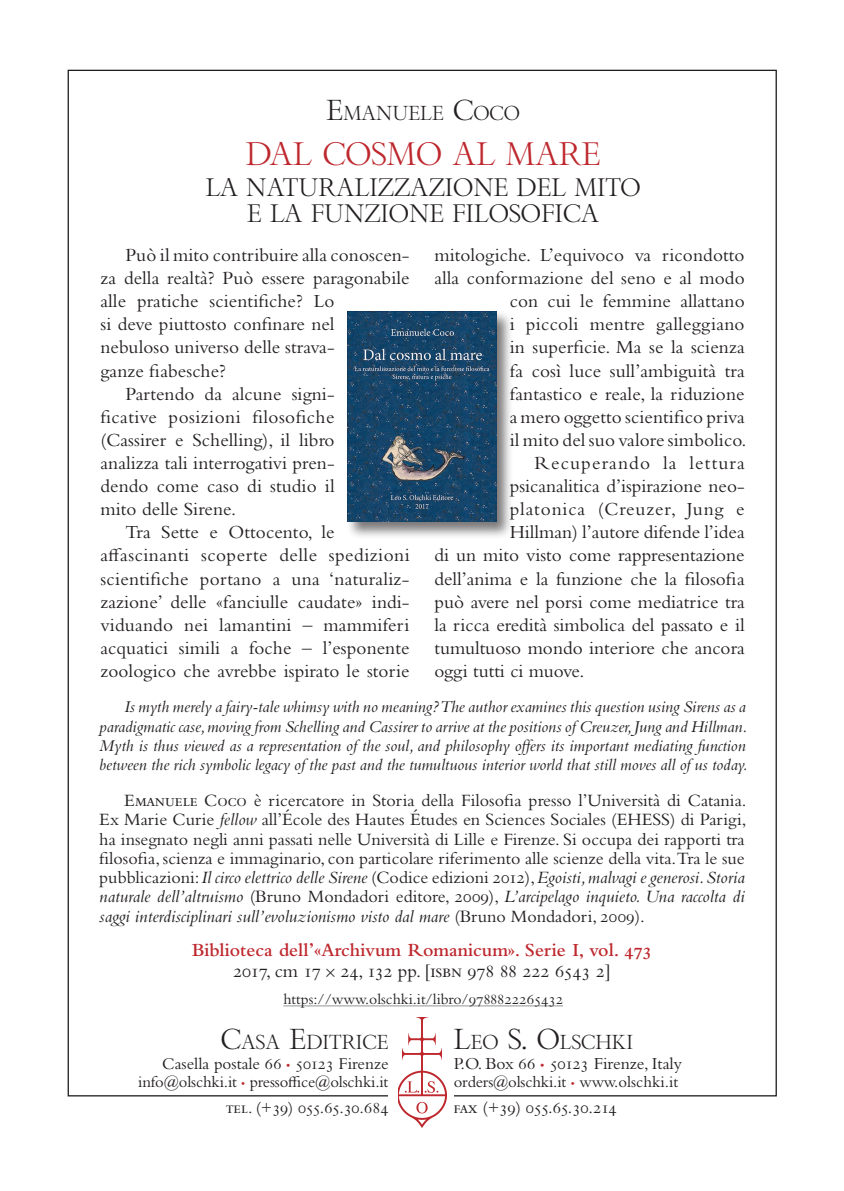
<style>
.page{position:relative;width:844px;height:1191px;background:#fff}
.page>*{position:absolute;margin:0;border:0;box-sizing:border-box;transform-origin:0 0}
._2_titolo{font:31.5px "Bembo Titling MT Std";color:#be272d}
._3_sottotitolo{font:24.5px/26.2px "Bembo Titling MT Std";color:#231f20;text-align:center}
._1_autore{font:19.6px "Bembo Titling MT Std";color:#231f20}
._5_testo{font:19.25px/23.1px "Bembo Std";letter-spacing:.005em;color:#231f20}
._6_collana{font:600 19.25px "Bembo Std";color:#be272d}
._7_dati{font:19.25px "Bembo Std";color:#231f20}
._5_testo-2{font:19.25px "Bembo Std";letter-spacing:.045em;color:#231f20}
._5_testo-3{font:19.25px "Bembo Std";letter-spacing:.06em;color:#231f20}
._5_testo-4{font:18.03px/19.2px "Bembo Std";color:#231f20;text-align:justify}
.t1{font:17.5px "Bembo Std";color:#231f20}
.t2{font:17.5px "Bembo Std";letter-spacing:-.04em;color:#231f20}
._5_testo_inglese{font:italic 17.15px/19.2px "Bembo Std";color:#231f20;text-align:justify}
.t3{font:17.15px "Bembo Std";color:#231f20}
.t4{font:17.15px "Bembo Std";letter-spacing:-.02em;color:#231f20}
.t5{font:16.62px "Bembo Std";letter-spacing:-.01em;color:#231f20}
.link_scheda_libro{font:15.75px "Bembo Std";color:#231f20}
.s1{font-size:28px}
.s2{font-style:italic}
.s3{font-family:"Bembo Cost"}
.s4{font-size:11.9px;color:#be272d}
.s5{font-size:11.38px;color:#be272d}
.s6{font-size:12.25px;color:#be272d}
</style>
<div class="page">
<img style="left:398px;top:1017px;width:48px;height:110px">
<div style="left:345px;top:309px;width:168px;height:230px;background:#231f20;opacity:.6"></div>
<img style="left:347px;top:311px;width:149px;height:211px">
<hr style="left:283px;top:1005px;width:280px;height:1px;background:#939598">
<p class="_1_autore" style="left:326px;top:101px;width:195px"><span class="s1">E</span>MANUELE <span class="s1">C</span>OCO</p>
<p class="_2_titolo" style="left:246px;top:134px;width:356px">DAL COSMO AL MARE</p>
<p class="_3_sottotitolo" style="left:206px;top:174px;width:436px">LA NATURALIZZAZIONE DEL MITO<br>E LA FUNZIONE FILOSOFICA</p>
<p class="_5_testo" style="left:434px;top:243px;width:314px;text-align:right">mitologiche. L’equivoco va ricondotto alla conformazione del seno e al modo con cui le femmine allattano<br>i piccoli mentre galleggiano<br>in superficie. Ma se la scienza<br>fa così luce sull’ambiguità tra<br>fantastico e reale, la riduzione<br>a mero oggetto scientifico priva<br>il mito del suo valore simbolico.</p>
<p class="_5_testo-3" style="left:534px;top:452px;width:212px">Recuperando la lettura</p>
<p class="_5_testo" style="left:509px;top:474px;width:236px">psicanalitica d’ispirazione neo-</p>
<p class="_5_testo-2" style="left:509px;top:498px;width:236px">platonica (Creuzer, Jung e</p>
<p class="_5_testo" style="left:509px;top:520px;width:236px">Hillman) l’autore difende l’idea</p>
<p class="_5_testo" style="left:434px;top:543px;width:312px">di un mito visto come rappresentazione</p>
<p class="_5_testo" style="left:434px;top:566px;width:312px">dell’anima e la funzione che la filosofia</p>
<p class="_5_testo" style="left:434px;top:590px;width:312px">può avere nel porsi come mediatrice tra</p>
<p class="_5_testo" style="left:434px;top:613px;width:312px">la ricca eredità simbolica del passato e il</p>
<p class="_5_testo" style="left:434px;top:636px;width:312px">tumultuoso mondo interiore che ancora</p>
<p class="_5_testo" style="left:434px;top:659px;width:152px">oggi tutti ci muove.</p>
<p class="_5_testo_inglese" style="left:99px;top:697px;width:649px;text-indent:25px">Is myth merely a fairy-tale whimsy with no meaning? The author examines this question using Sirens as a paradigmatic case, moving from Schelling and Cassirer to arrive at the positions of Creuzer, Jung and Hillman.<br>Myth is thus viewed as a representation of the soul, and philosophy offers its important mediating function between the rich symbolic legacy of the past and the tumultuous interior world that still moves all of us today.</p>
<p class="_5_testo" style="left:100px;top:243px;width:310px;text-indent:25px">Può il mito contribuire alla conoscen&shy;za della realtà? Può essere paragonabile alle pratiche scientifiche? Lo<br>si deve piuttosto confinare nel<br>nebuloso universo delle strava-<br>ganze fiabesche?</p>
<p class="_5_testo" style="left:100px;top:382px;width:235px;text-align:justify;text-indent:25px">Partendo da alcune signi&shy;ficative posizioni filosofiche (Cassirer e Schelling), il libro analizza tali interrogativi pren&shy;dendo come caso di studio il mito delle Sirene.</p>
<p class="_5_testo" style="left:100px;top:520px;width:310px;text-indent:25px">Tra Sette e Ottocento, le affascinanti scoperte delle spedizioni scientifiche portano a una ‘naturaliz&shy;zazione’ delle «fanciulle caudate» indi&shy;viduando nei lamantini – mammiferi acquatici simili a foche – l’esponente zoologico che avrebbe ispirato le storie</p>
<p class="_5_testo-4" style="left:99px;top:790px;width:648px;text-indent:25px">Emanuele Coco è ricercatore in Storia della Filosofia presso l’Università di Catania.<br>Ex Marie Curie <span class="s2">fellow</span> all’École des Hautes Études en Sciences Sociales (EHESS) di Parigi, ha insegnato negli anni passati nelle Università di Lille e Firenze. Si occupa dei rapporti tra filosofia, scienza e immaginario, con particolare riferimento alle scienze della vita.Tra le sue pubblicazioni: <span class="s2">Il circo elettrico delle Sirene</span> (Codice edizioni 2012), <span class="s2">Egoisti, malvagi e generosi. Storia naturale dell’altruismo</span> (Bruno Mondadori editore, 2009), <span class="s2">L’arcipelago inquieto. Una raccolta di saggi interdisciplinari sull’evoluzionismo visto dal mare</span> (Bruno Mondadori, 2009).</p>
<p class="_6_collana" style="left:192px;top:939px;width:461px">Biblioteca dell’«Archivum Romanicum». Serie I, vol. 473</p>
<p class="_7_dati" style="left:233px;top:959px;width:379px">2017, cm 17 <span class="s3">¥</span> 24, 132 pp. [isbn 978 88 222 6543 2]</p>
<p class="link_scheda_libro" style="left:283px;top:990px;width:281px">https://www.olschki.it/libro/9788822265432</p>
<p class="_1_autore" style="left:221px;top:1030px;width:169px"><span class="s1">C</span>ASA <span class="s1">E</span>DITRICE</p>
<p class="t3" style="left:162px;top:1053px;width:228px">Casella postale 66 <span class="s4">•</span> 50123 Firenze</p>
<p class="t5" style="left:138px;top:1071px;width:251px">info@olschki.it <span class="s5">•</span> pressoffice@olschki.it</p>
<p class="t4" style="left:226px;top:1097px;width:164px">tel. (+39) 055.65.30.684</p>
<p class="_1_autore" style="left:453px;top:1030px;width:181px"><span class="s1">L</span>EO <span class="s1">S. O</span>LSCHKI</p>
<p class="t1" style="left:453px;top:1053px;width:230px">P.O. Box 66 <span class="s6">•</span> 50123 Firenze, Italy</p>
<p class="t5" style="left:453px;top:1071px;width:226px">orders@olschki.it <span class="s5">•</span> www.olschki.it</p>
<p class="t2" style="left:453px;top:1097px;width:164px">fax (+39) 055.65.30.214</p>
</div>
